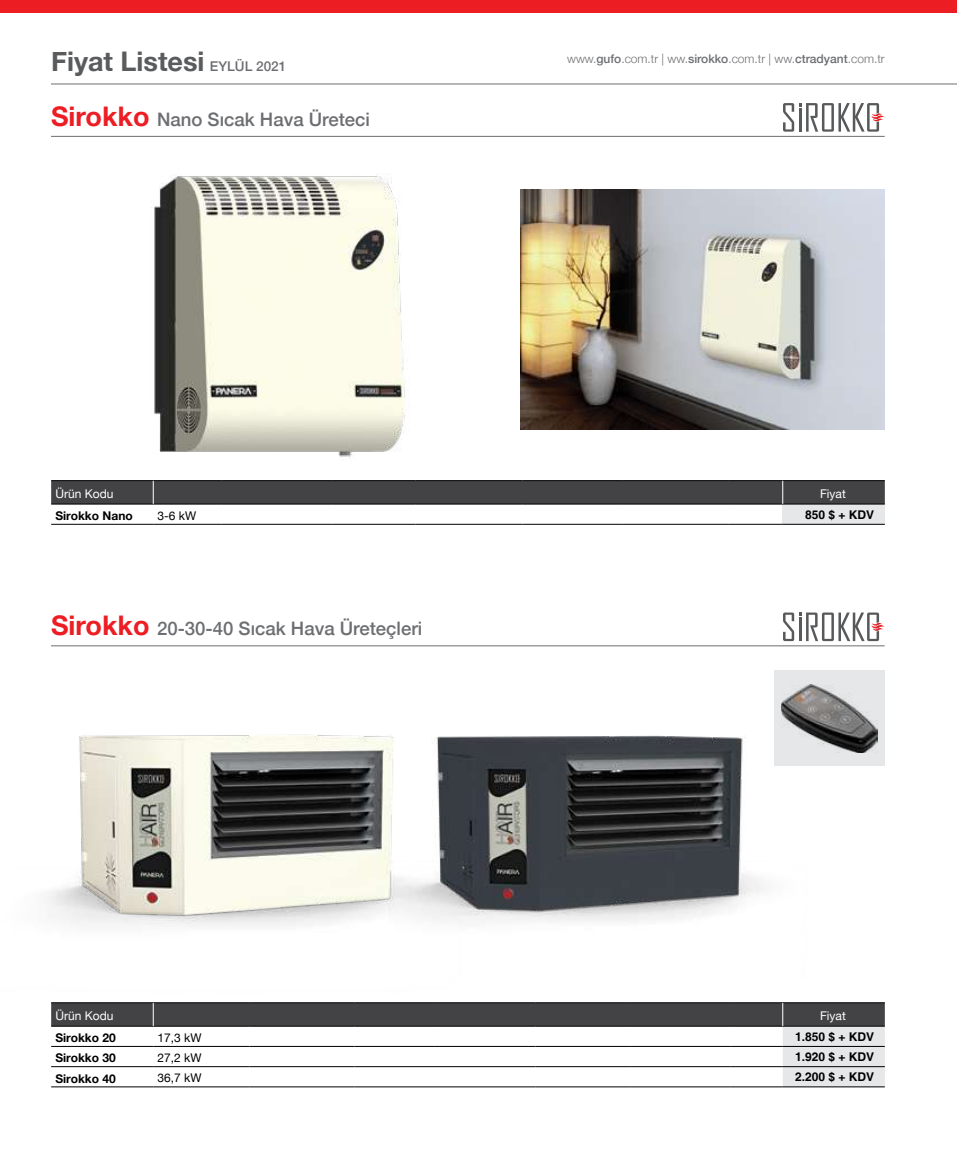
<style>
.page{position:relative;width:957px;height:1149px;background:#fff}
.page>*{position:absolute;margin:0;border:0;box-sizing:border-box;transform-origin:0 0}
.t1{font:700 27px "Helvetica Neue";color:#5a5b5d}
.t2{font:500 18.6px "Helvetica Neue";color:#6d6e71}
.t3{font:500 13.5px "Helvetica Neue";color:#6d6e71}
.t4{font:300 12px "Helvetica Neue";color:#6d6e71}
.t5{font:700 12px "Helvetica Neue";color:#000}
.t6{font:700 12px "Helvetica";color:#000}
.t7{font:12px "Helvetica Neue";color:#fff}
.t8{font:12px "Helvetica Neue";color:#000}
.s1{font-weight:500}
.s2{font-weight:700;font-size:27px;color:#ed1d24}
</style>
<div class="page">
<hr style="left:51px;top:84px;width:906px;height:1px;background:#6d6e71">
<img style="left:46px;top:646px;width:491px;height:280px">
<hr style="left:51px;top:1086px;width:102px;height:1px;background:#000">
<hr style="left:153px;top:1086px;width:96px;height:1px;background:#000">
<hr style="left:249px;top:1086px;width:105px;height:1px;background:#000">
<hr style="left:354px;top:1086px;width:80px;height:1px;background:#000">
<hr style="left:434px;top:1086px;width:101px;height:1px;background:#000">
<hr style="left:535px;top:1086px;width:96px;height:1px;background:#000">
<hr style="left:631px;top:1086px;width:100px;height:1px;background:#000">
<hr style="left:731px;top:1086px;width:52px;height:1px;background:#000">
<hr style="left:783px;top:1086px;width:102px;height:1px;background:#000">
<svg style="left:51px;top:1002px;width:834px;height:84px"></svg>
<hr style="left:51px;top:136px;width:833px;height:1px;background:#6d6e71">
<svg style="left:783px;top:103px;width:101px;height:29px"></svg>
<hr style="left:51px;top:645px;width:833px;height:1px;background:#6d6e71">
<svg style="left:783px;top:612px;width:101px;height:29px"></svg>
<img style="left:151px;top:174px;width:254px;height:284px">
<img style="left:521px;top:189px;width:364px;height:240px">
<div style="left:783px;top:504px;width:102px;height:20px;background:#e6e7e8"></div>
<hr style="left:51px;top:524px;width:102px;height:1px;background:#000">
<hr style="left:153px;top:524px;width:68px;height:1px;background:#000">
<hr style="left:221px;top:524px;width:111px;height:1px;background:#000">
<hr style="left:332px;top:524px;width:84px;height:1px;background:#000">
<hr style="left:416px;top:524px;width:106px;height:1px;background:#000">
<hr style="left:522px;top:524px;width:101px;height:1px;background:#000">
<hr style="left:623px;top:524px;width:105px;height:1px;background:#000">
<hr style="left:728px;top:524px;width:55px;height:1px;background:#000">
<hr style="left:783px;top:524px;width:102px;height:1px;background:#000">
<svg style="left:51px;top:480px;width:834px;height:24px;background:#404042"></svg>
<div style="left:0;top:0;width:957px;height:13px;background:#ed1d24"></div>
<div style="left:774px;top:670px;width:111px;height:95px;background:#e6e7e8"></div>
<img style="left:781px;top:684px;width:87px;height:35px">
<img style="left:388px;top:719px;width:492px;height:207px">
<h1 class="t1" style="left:51px;top:40px;width:155px">Fiyat Listesi</h1>
<p class="t4" style="left:567px;top:49px;width:319px">www.<span class="s1">gufo</span>.com.tr | ww.<span class="s1">sirokko</span>.com.tr | ww.<span class="s1">ctradyant</span>.com.tr</p>
<p class="t3" style="left:210px;top:55px;width:78px">EYLÜL 2021</p>
<p class="t2" style="left:51px;top:104px;width:320px"><span class="s2">Sirokko</span> Nano Sıcak Hava Üreteci</p>
<p class="t7" style="left:55px;top:485px;width:60px">Ürün Kodu</p>
<p class="t7" style="left:820px;top:485px;width:27px">Fiyat</p>
<p class="t5" style="left:55px;top:506px;width:79px">Sirokko Nano</p>
<p class="t8" style="left:157px;top:507px;width:40px">3-6 kW</p>
<p class="t6" style="left:805px;top:507px;width:71px">850 $ + KDV</p>
<p class="t2" style="left:51px;top:613px;width:373px"><span class="s2">Sirokko</span> 20-30-40 Sıcak Hava Üreteçleri</p>
<p class="t7" style="left:55px;top:1006px;width:60px">Ürün Kodu</p>
<p class="t7" style="left:820px;top:1006px;width:27px">Fiyat</p>
<p class="t5" style="left:55px;top:1028px;width:62px">Sirokko 20</p>
<p class="t8" style="left:157px;top:1028px;width:46px">17,3 kW</p>
<p class="t6" style="left:795px;top:1028px;width:81px">1.850 $ + KDV</p>
<p class="t5" style="left:55px;top:1048px;width:62px">Sirokko 30</p>
<p class="t8" style="left:157px;top:1048px;width:46px">27,2 kW</p>
<p class="t6" style="left:795px;top:1048px;width:81px">1.920 $ + KDV</p>
<p class="t5" style="left:55px;top:1068px;width:62px">Sirokko 40</p>
<p class="t8" style="left:157px;top:1069px;width:46px">36,7 kW</p>
<p class="t6" style="left:795px;top:1069px;width:81px">2.200 $ + KDV</p>
</div>
